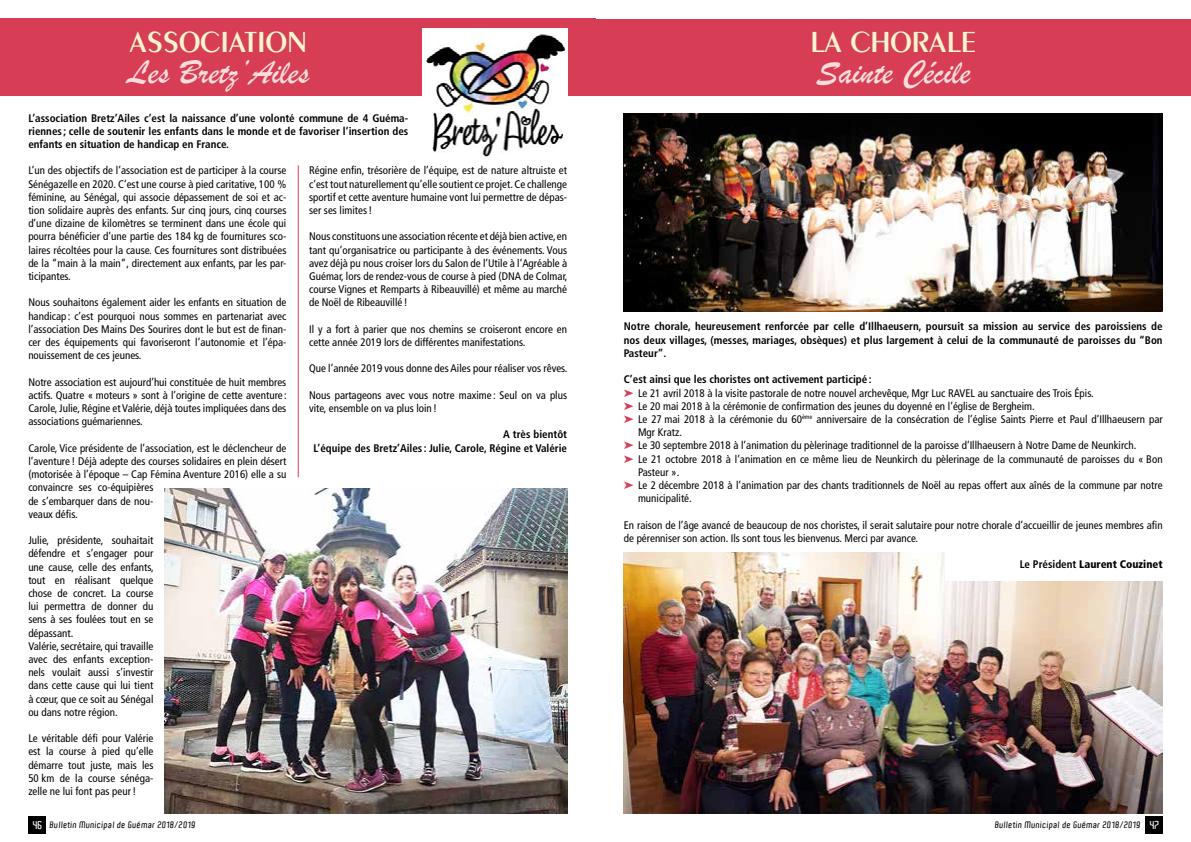
<style>
.page{position:relative;width:1191px;height:842px;background:#fff}
.page>*{position:absolute;margin:0;border:0;box-sizing:border-box;transform-origin:0 0}
.t1{font:35px "Brush Script";color:#f8dddb}
.t2{font:600 31px "Peignot";color:#f5f5d0}
.t3{font:condensed 11px/13.2px "Frutiger";color:#000;text-align:justify}
.t4{font:700 condensed 11px/13.2px "Frutiger";color:#000;text-align:justify}
.t5{font:900 condensed 11px "Frutiger";color:#000}
.t6{font:600 9px "Aldo";color:#000}
.s1{color:#d73d54}
.s2{font-weight:700}
.s3{font-size:11px;color:#fff}
</style>
<div class="page">
<div style="left:595px;top:19px;width:596px;height:77px;background:#d73d54"></div>
<div style="left:0;top:19px;width:595px;height:77px;background:#d73d54"></div>
<img style="left:165px;top:488px;width:402px;height:326px">
<img style="left:422px;top:28px;width:145px;height:129px">
<img style="left:624px;top:552px;width:538px;height:262px">
<img style="left:624px;top:113px;width:538px;height:199px">
<div style="left:1145px;top:816px;width:17px;height:17px;background:#000"></div>
<div style="left:29px;top:816px;width:17px;height:17px;background:#000"></div>
<hr style="left:298px;top:165px;width:1px;height:312px;background:#d73d54">
<div style="left:945px;top:536px;width:221px;height:45px;background:#fff"></div>
<h2 class="t2" style="left:130px;top:23px;width:179px">ASSOCIATION</h2>
<h1 class="t1" style="left:127px;top:51px;width:183px">Les Bretz’Ailes</h1>
<p class="t4" style="left:28px;top:111px;width:381px">L’association Bretz’Ailes c’est la naissance d’une volonté commune de 4 Guéma&shy;riennes ; celle de soutenir les enfants dans le monde et de favoriser l’insertion des enfants en situation de handicap en France.</p>
<p class="t3" style="left:28px;top:164px;width:259px">L’un des objectifs de l’association est de participer à la course Sénégazelle en 2020. C’est une course à pied caritative, 100 % féminine, au Sénégal, qui associe dépassement de soi et ac&shy;tion solidaire auprès des enfants. Sur cinq jours, cinq courses d’une dizaine de kilomètres se terminent dans une école qui pourra bénéficier d’une partie des 184 kg de fournitures sco&shy;laires récoltées pour la cause. Ces fournitures sont distribuées de la “main à la main”, directement aux enfants, par les par&shy;ticipantes.</p>
<p class="t3" style="left:28px;top:296px;width:259px">Nous souhaitons également aider les enfants en situation de handicap : c’est pourquoi nous sommes en partenariat avec l’association Des Mains Des Sourires dont le but est de finan&shy;cer des équipements qui favoriseront l’autonomie et l’épa&shy;nouissement de ces jeunes.</p>
<p class="t3" style="left:28px;top:375px;width:260px">Notre association est aujourd’hui constituée de huit membres actifs. Quatre « moteurs » sont à l’origine de cette aventure :<br>Carole, Julie, Régine et Valérie, déjà toutes impliquées dans des associations guémariennes.</p>
<p class="t3" style="left:28px;top:441px;width:259px;text-align:left">Carole, Vice présidente de l’association, est le déclencheur de l’aventure ! Déjà adepte des courses solidaires en plein désert (motorisée à l’époque – Cap Fémina Aventure 2016) elle a su convaincre ses co-équipières<br>de s’embarquer dans de nou-<br>veaux défis.</p>
<p class="t3" style="left:28px;top:534px;width:127px;text-align:left">Julie, présidente, souhaitait défendre et s’engager pour une cause, celle des enfants, tout en réalisant quelque chose de concret. La course lui permettra de donner du sens à ses foulées tout en se dépassant.<br>Valérie, secrétaire, qui travaille avec des enfants exception&shy;nels voulait aussi s’investir dans cette cause qui lui tient à cœur, que ce soit au Sénégal ou dans notre région.</p>
<p class="t3" style="left:28px;top:732px;width:127px">Le véritable défi pour Valérie est la course à pied qu’elle démarre tout juste, mais les 50 km de la course sénéga&shy;zelle ne lui font pas peur!</p>
<p class="t3" style="left:309px;top:164px;width:259px">Régine enfin, trésorière de l’équipe, est de nature altruiste et c’est tout naturellement qu’elle soutient ce projet. Ce challenge sportif et cette aventure humaine vont lui permettre de dépas&shy;ser ses limites!</p>
<p class="t3" style="left:309px;top:230px;width:260px">Nous constituons une association récente et déjà bien active, en tant qu’organisatrice ou participante à des événements. Vous avez déjà pu nous croiser lors du Salon de l’Utile à l’Agréable à Guémar, lors de rendez-vous de course à pied (DNA de Colmar, course Vignes et Remparts à Ribeauvillé) et même au marché de Noël de Ribeauvillé !</p>
<p class="t3" style="left:309px;top:323px;width:259px">Il y a fort à parier que nos chemins se croiseront encore en cette année 2019 lors de différentes manifestations.</p>
<p class="t3" style="left:309px;top:362px;width:260px">Que l’année 2019 vous donne des Ailes pour réaliser vos rêves.</p>
<p class="t3" style="left:309px;top:389px;width:259px">Nous partageons avec vous notre maxime : Seul on va plus vite, ensemble on va plus loin !</p>
<p class="t4" style="left:313px;top:428px;width:255px;text-align:right">A très bientôt<br>L’équipe des Bretz’Ailes : Julie, Carole, Régine et Valérie</p>
<h2 class="t2" style="left:810px;top:23px;width:167px">LA CHORALE</h2>
<h1 class="t1" style="left:816px;top:51px;width:156px">Sainte Cécile</h1>
<p class="t4" style="left:624px;top:320px;width:540px">Notre chorale, heureusement renforcée par celle d’Illhaeusern, poursuit sa mission au service des paroissiens de nos deux villages, (messes, mariages, obsèques) et plus largement à celui de la communauté de paroisses du “Bon Pasteur”.</p>
<p class="t4" style="left:624px;top:373px;width:249px">C’est ainsi que les choristes ont activement participé:</p>
<p class="t3" style="left:624px;top:386px;width:471px"><span class="s1">➤</span> Le 21 avril 2018 à la visite pastorale de notre nouvel archevêque, Mgr Luc RAVEL au sanctuaire des Trois Épis.</p>
<p class="t3" style="left:624px;top:399px;width:412px"><span class="s1">➤</span> Le 20 mai 2018 à la cérémonie de confirmation des jeunes du doyenné en l’église de Bergheim.</p>
<p class="t3" style="left:624px;top:413px;width:540px"><span class="s1">➤</span> Le 27 mai 2018 à la cérémonie du 60<sup>ème</sup> anniversaire de la consécration de l’église Saints Pierre et Paul d’Illhaeusern par</p>
<p class="t3" style="left:638px;top:426px;width:45px">Mgr Kratz.</p>
<p class="t3" style="left:624px;top:439px;width:514px"><span class="s1">➤</span> Le 30 septembre 2018 à l’animation du pèlerinage traditionnel de la paroisse d’Illhaeusern à Notre Dame de Neunkirch.</p>
<p class="t3" style="left:624px;top:452px;width:540px"><span class="s1">➤</span> Le 21 octobre 2018 à l’animation en ce même lieu de Neunkirch du pèlerinage de la communauté de paroisses du « Bon</p>
<p class="t3" style="left:638px;top:465px;width:43px">Pasteur ».</p>
<p class="t3" style="left:624px;top:479px;width:540px"><span class="s1">➤</span> Le 2 décembre 2018 à l’animation par des chants traditionnels de Noël au repas offert aux aînés de la commune par notre</p>
<p class="t3" style="left:638px;top:492px;width:55px">municipalité.</p>
<p class="t3" style="left:624px;top:518px;width:540px">En raison de l’âge avancé de beaucoup de nos choristes, il serait salutaire pour notre chorale d’accueillir de jeunes membres afin de pérenniser son action. Ils sont tous les bienvenus. Merci par avance.</p>
<p class="t5" style="left:1019px;top:558px;width:144px"><span class="s2">Le Président</span> Laurent Couzinet</p>
<p class="t6" style="left:33px;top:820px;width:164px"><span class="s3">46</span> Bulletin Municipal de Guémar 2018/2019</p>
<p class="t6" style="left:995px;top:820px;width:166px">Bulletin Municipal de Guémar 2018/2019 <span class="s3">47</span></p>
</div>
